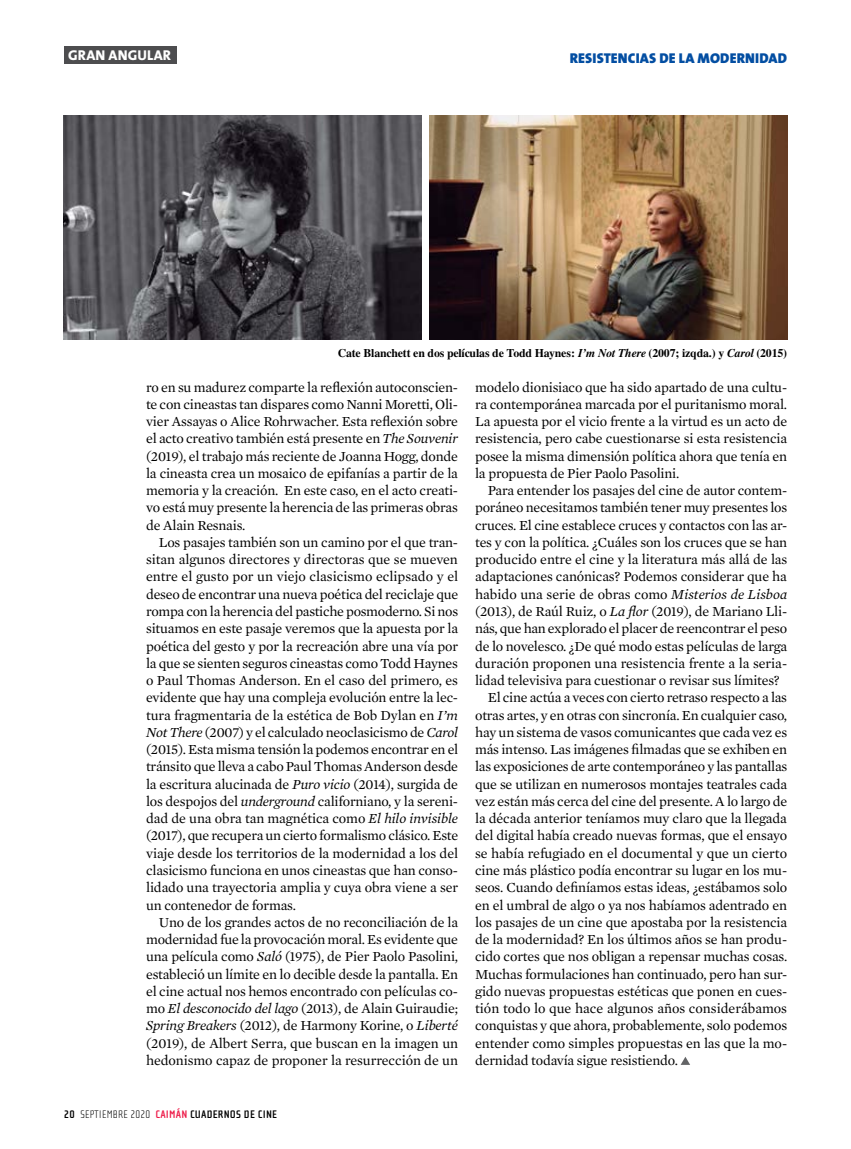
<style>
.page{position:relative;width:851px;height:1149px;background:#fff}
.page>*{position:absolute;margin:0;border:0;box-sizing:border-box;transform-origin:0 0}
.t1{font:900 14.25px "The Sans";letter-spacing:.01em;color:#034ea2}
.t2{font:800 14.25px "The Sans";letter-spacing:.01em;color:#fff}
.Texto_Mercury_3_COLU{font:14.1px/17.2px "Mercury Text G1";letter-spacing:-.015em;color:#000;text-align:justify}
.Cuaderno_Actualidad{font:500 12px "Nimbus Rom No 9 L";letter-spacing:-.015em;color:#000}
.t3{font:700 11.25px "Cholla Sans";letter-spacing:.02em;color:#000}
.s1{font-family:"Nimbus Rom No 9 L Med Ita";font-weight:400}
.s2{font-style:italic}
.s3{font-weight:100}
.s4{color:#ed1846}
</style>
<div class="page">
<svg style="left:681px;top:1057px;width:9px;height:7px"></svg>
<img style="left:64px;top:115px;width:357px;height:225px">
<img style="left:429px;top:115px;width:358px;height:225px">
<div style="left:64px;top:46px;width:112px;height:18px;background:#4d4d4f"></div>
<p class="t2" style="left:68px;top:43px;width:104px">GRAN ANGULAR</p>
<p class="t1" style="left:569px;top:46px;width:219px">RESISTENCIAS DE LA MODERNIDAD</p>
<p class="Cuaderno_Actualidad" style="left:338px;top:344px;width:451px">Cate Blanchett en dos películas de Todd Haynes: <span class="s1">I’m Not There</span> (2007; izqda.) y <span class="s1">Carol</span> (2015)</p>
<p class="Texto_Mercury_3_COLU" style="left:146px;top:378px;width:313px">ro en su madurez comparte la reflexión autoconscien&shy;te con cineastas tan dispares como Nanni Moretti, Oli&shy;vier Assayas o Alice Rohrwacher. Esta reflexión sobre el acto creativo también está presente en <span class="s2">The Souvenir </span>(2019), el trabajo más reciente de Joanna Hogg, donde la cineasta crea un mosaico de epifanías a partir de la memoria y la creación. En este caso, en el acto creati&shy;vo está muy presente la herencia de las primeras obras de Alain Resnais.</p>
<p class="Texto_Mercury_3_COLU" style="left:146px;top:533px;width:313px;text-indent:13px">Los pasajes también son un camino por el que tran&shy;sitan algunos directores y directoras que se mueven entre el gusto por un viejo clasicismo eclipsado y el deseo de encontrar una nueva poética del reciclaje que rompa con la herencia del pastiche posmoderno. Si nos situamos en este pasaje veremos que la apuesta por la poética del gesto y por la recreación abre una vía por la que se sienten seguros cineastas como Todd Haynes o Paul Thomas Anderson. En el caso del primero, es evidente que hay una compleja evolución entre la lec&shy;tura fragmentaria de la estética de Bob Dylan en <span class="s2">I’m Not There</span> (2007) y el calculado neoclasicismo de <span class="s2">Carol </span>(2015). Esta misma tensión la podemos encontrar en el tránsito que lleva a cabo Paul Thomas Anderson desde la escritura alucinada de <span class="s2">Puro vicio</span> (2014), surgida de los despojos del <span class="s2">underground</span> californiano, y la sereni&shy;dad de una obra tan magnética como <span class="s2">El hilo invisible </span>(2017), que recupera un cierto formalismo clásico. Este viaje desde los territorios de la modernidad a los del clasicismo funciona en unos cineastas que han conso&shy;lidado una trayectoria amplia y cuya obra viene a ser un contenedor de formas.</p>
<p class="Texto_Mercury_3_COLU" style="left:146px;top:913px;width:313px;text-indent:13px">Uno de los grandes actos de no reconciliación de la modernidad fue la provocación moral. Es evidente que una película como <span class="s2">Saló</span> (1975), de Pier Paolo Pasolini, estableció un límite en lo decible desde la pantalla. En el cine actual nos hemos encontrado con películas co&shy;mo <span class="s2">El desconocido del lago</span> (2013), de Alain Guiraudie; <span class="s2">Spring Breakers</span> (2012), de Harmony Korine, o <span class="s2">Liberté </span>(2019), de Albert Serra, que buscan en la imagen un hedonismo capaz de proponer la resurrección de un</p>
<p class="t3" style="left:64px;top:1107px;width:215px">20 <span class="s3">SEPTIEMBRE 2020</span> <span class="s4">CAIMÁN</span> CUADERNOS DE CINE</p>
<p class="Texto_Mercury_3_COLU" style="left:475px;top:378px;width:313px">modelo dionisiaco que ha sido apartado de una cultu&shy;ra contemporánea marcada por el puritanismo moral.<br>La apuesta por el vicio frente a la virtud es un acto de resistencia, pero cabe cuestionarse si esta resistencia posee la misma dimensión política ahora que tenía en la propuesta de Pier Paolo Pasolini.</p>
<p class="Texto_Mercury_3_COLU" style="left:475px;top:482px;width:314px;text-indent:13px">Para entender los pasajes del cine de autor contem&shy;poráneo necesitamos también tener muy presentes los cruces. El cine establece cruces y contactos con las ar&shy;tes y con la política. ¿Cuáles son los cruces que se han producido entre el cine y la literatura más allá de las adaptaciones canónicas? Podemos considerar que ha habido una serie de obras como <span class="s2">Misterios de Lisboa </span>(2013), de Raúl Ruiz, o <span class="s2">La flor</span> (2019), de Mariano Lli&shy;nás, que han explorado el placer de reencontrar el peso de lo novelesco. ¿De qué modo estas películas de larga duración proponen una resistencia frente a la seria&shy;lidad televisiva para cuestionar o revisar sus límites?</p>
<p class="Texto_Mercury_3_COLU" style="left:475px;top:689px;width:313px;text-indent:13px">El cine actúa a veces con cierto retraso respecto a las otras artes, y en otras con sincronía. En cualquier caso, hay un sistema de vasos comunicantes que cada vez es más intenso. Las imágenes filmadas que se exhiben en las exposiciones de arte contemporáneo y las pantallas que se utilizan en numerosos montajes teatrales cada vez están más cerca del cine del presente. A lo largo de la década anterior teníamos muy claro que la llegada del digital había creado nuevas formas, que el ensayo se había refugiado en el documental y que un cierto cine más plástico podía encontrar su lugar en los mu&shy;seos. Cuando definíamos estas ideas, ¿estábamos solo en el umbral de algo o ya nos habíamos adentrado en los pasajes de un cine que apostaba por la resistencia de la modernidad? En los últimos años se han produ&shy;cido cortes que nos obligan a repensar muchas cosas.<br>Muchas formulaciones han continuado, pero han sur&shy;gido nuevas propuestas estéticas que ponen en cues&shy;tión todo lo que hace algunos años considerábamos conquistas y que ahora, probablemente, solo podemos entender como simples propuestas en las que la mo&shy;dernidad todavía sigue resistiendo.</p>
</div>
